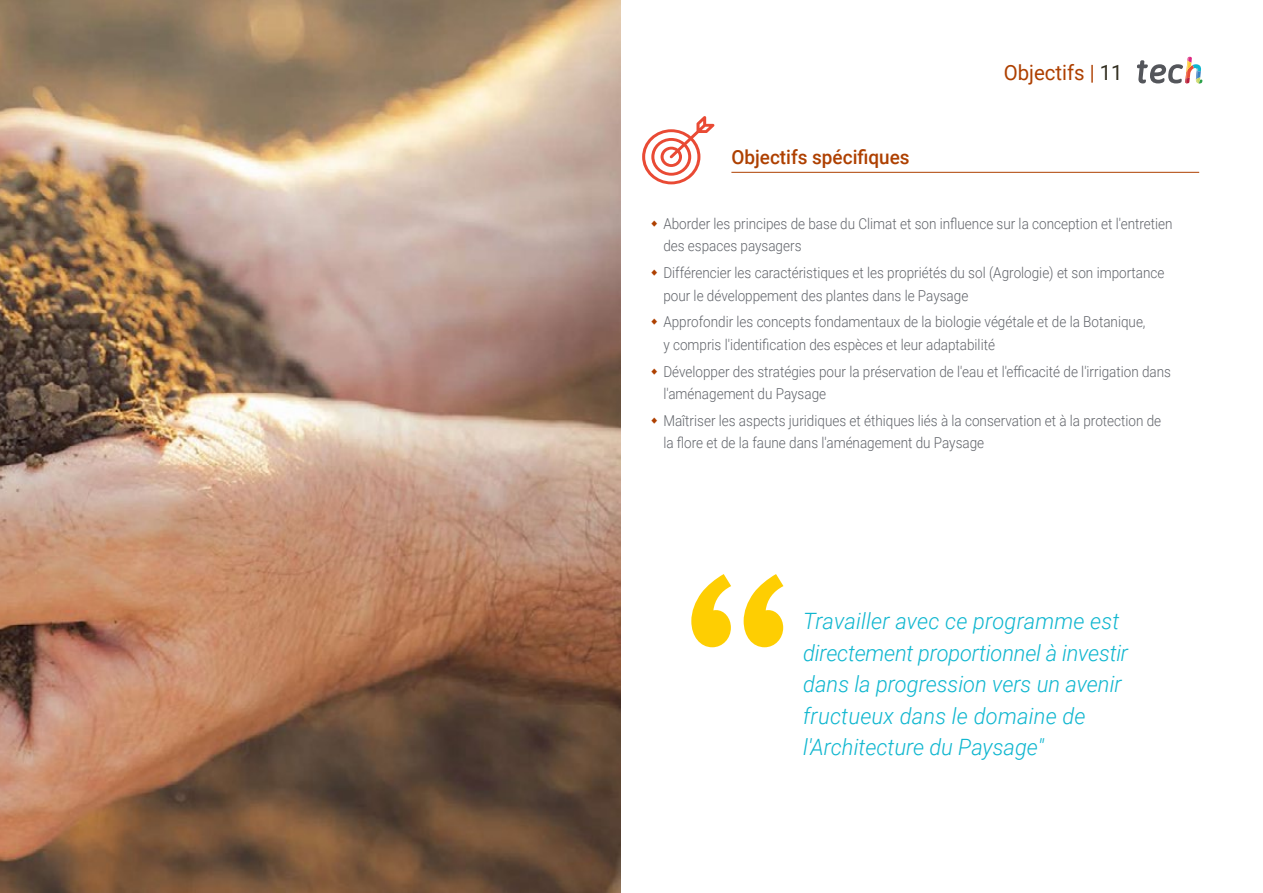
<style>
.page{position:relative;width:1263px;height:893px;background:#fff}
.page>*{position:absolute;margin:0;border:0;box-sizing:border-box;transform-origin:0 0}
.t1{font:italic 300 22.5px/31.5px "Roboto";color:#0fb6cf}
.t2{font:21px "Roboto";color:#ae4000}
.t3{font:500 19.5px "Roboto";color:#ae4000}
.t4{font:300 15px/22.5px "Roboto";color:#61646a;scale:.9 1}
.s1{color:#312e20}
</style>
<div class="page">
<hr style="left:731px;top:172px;width:468px;height:1px;background:#ae4000">
<svg style="left:642px;top:116px;width:72px;height:68px"></svg>
<img style="left:0;top:0;width:621px;height:893px">
<svg style="left:1137px;top:57px;width:65px;height:27px"></svg>
<svg style="left:691px;top:574px;width:92px;height:73px"></svg>
<h3 class="t3" style="left:731px;top:143px;width:180px">Objectifs spécifiques</h3>
<h2 class="t2" style="left:1004px;top:57px;width:120px">Objectifs | <span class="s1">11</span></h2>
<p class="t4" style="left:663px;top:212px;width:567px">Aborder les principes de base du Climat et son influence sur la conception et l'entretien des espaces paysagers</p>
<p class="t4" style="left:663px;top:261px;width:558px">Différencier les caractéristiques et les propriétés du sol (Agrologie) et son importance pour le développement des plantes dans le Paysage</p>
<p class="t4" style="left:663px;top:310px;width:537px">Approfondir les concepts fondamentaux de la biologie végétale et de la Botanique, y compris l'identification des espèces et leur adaptabilité</p>
<p class="t4" style="left:663px;top:359px;width:566px">Développer des stratégies pour la préservation de l'eau et l'efficacité de l'irrigation dans l'aménagement du Paysage</p>
<p class="t4" style="left:663px;top:409px;width:555px">Maîtriser les aspects juridiques et éthiques liés à la conservation et à la protection de la flore et de la faune dans l'aménagement du Paysage</p>
<h1 class="t1" style="left:803px;top:604px;width:326px">Travailler avec ce programme est directement proportionnel à investir dans la progression vers un avenir fructueux dans le domaine de l'Architecture du Paysage"</h1>
</div>
